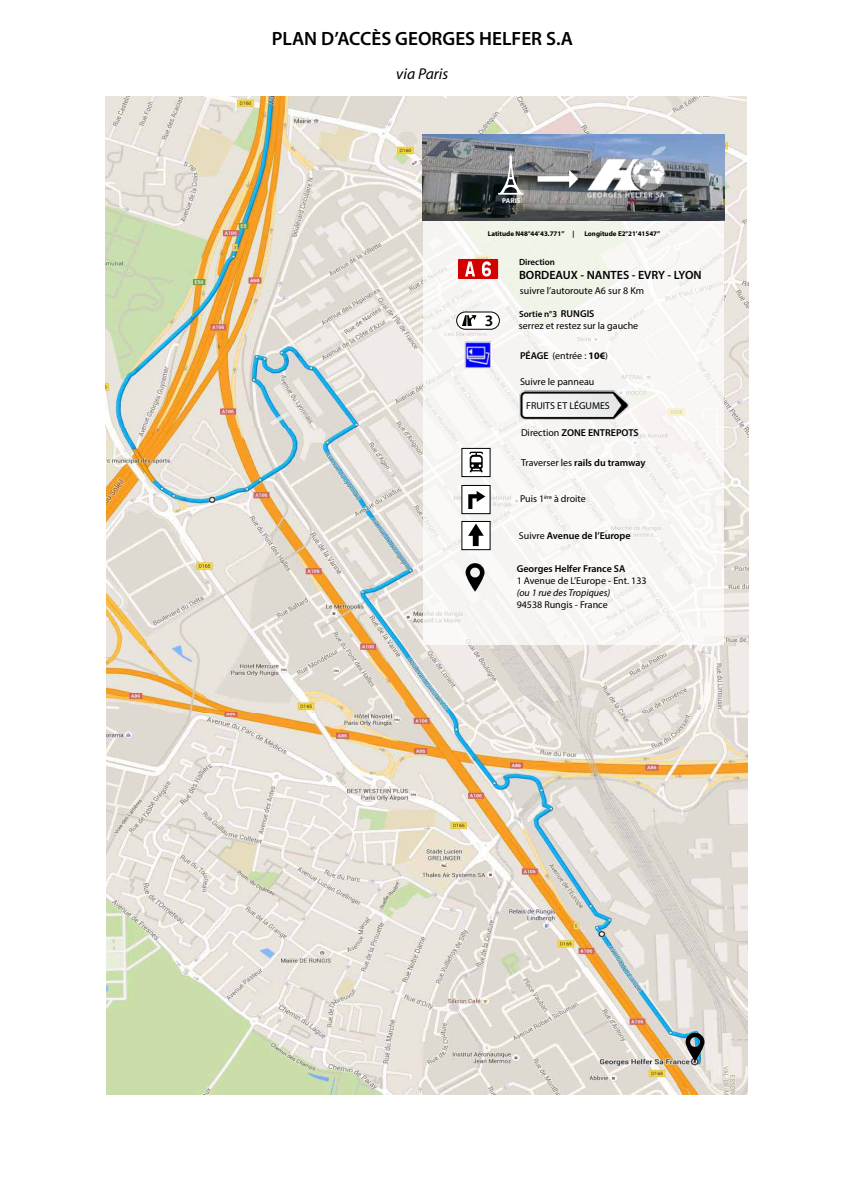
<style>
.page{position:relative;width:842px;height:1191px;background:#fff}
.page>*{position:absolute;margin:0;border:0;box-sizing:border-box;transform-origin:0 0}
.t1{font:600 19.2px "Myriad Pro";color:#000}
.t2{font:600 16px "Myriad Pro";color:#000}
.t3{font:italic 15.7px "Myriad Pro";color:#000}
.t4{font:600 12px "Myriad Pro";color:#000}
.t5{font:10px "Myriad Pro";color:#000}
.t6{font:600 10px "Myriad Pro";color:#000}
.t7{font:italic 10px "Myriad Pro";color:#000}
.t8{font:600 9px "Myriad Pro";color:#000}
.t9{font:700 7px "Myriad Pro";color:#000}
.t10{font:700 7px "Myriad Pro";color:#fff}
.s1{font-size:10px}
.s2{font-weight:600}
.s3{font-weight:700}
.s4{font-weight:400}
</style>
<div class="page">
<img style="left:106px;top:663px;width:642px;height:432px">
<img style="left:107px;top:282px;width:641px;height:430px">
<img style="left:105px;top:96px;width:641px;height:331px">
<svg style="left:686px;top:1033px;width:19px;height:28px"></svg>
<div style="left:424px;top:135px;width:300px;height:510px;background:linear-gradient(to right,#f5f5f1,#f7f6f4)"></div>
<div style="left:458px;top:259px;width:40px;height:20px;background:#d40000"></div>
<svg style="left:465px;top:262px;width:10px;height:15px"></svg>
<svg style="left:482px;top:261px;width:9px;height:16px"></svg>
<div style="left:461px;top:448px;width:30px;height:29px;background:#fff;border:1px solid #000"></div>
<div style="left:461px;top:485px;width:30px;height:29px;background:#fff;border:1px solid #000"></div>
<svg style="left:468px;top:491px;width:17px;height:18px"></svg>
<div style="left:461px;top:521px;width:30px;height:29px;background:#fff;border:1px solid #000"></div>
<svg style="left:468px;top:524px;width:16px;height:22px"></svg>
<div style="left:457px;top:312px;width:42px;height:17px;background:#fff;border-radius:9px"></div>
<div style="left:456px;top:312px;width:44px;height:18px;border:1px solid #000;border-radius:9px"></div>
<svg style="left:462px;top:315px;width:14px;height:11px"></svg>
<img style="left:519px;top:391px;width:110px;height:29px">
<svg style="left:470px;top:452px;width:13px;height:20px"></svg>
<svg style="left:466px;top:563px;width:19px;height:29px"></svg>
<img style="left:465px;top:342px;width:26px;height:27px">
<img style="left:423px;top:135px;width:301px;height:86px">
<svg style="left:498px;top:153px;width:25px;height:42px"></svg>
<svg style="left:538px;top:170px;width:40px;height:18px"></svg>
<img style="left:582px;top:143px;width:89px;height:64px">
<h1 class="t1" style="left:272px;top:26px;width:303px">PLAN D’ACCÈS GEORGES HELFER S.A</h1>
<h3 class="t3" style="left:396px;top:64px;width:54px">via Paris</h3>
<p class="t10" style="left:502px;top:196px;width:20px">PARIS</p>
<p class="t9" style="left:488px;top:229px;width:88px">Latitude N48°44’43.771’’ |</p>
<p class="t9" style="left:584px;top:229px;width:77px">Longitude E2°21’41547’’</p>
<h2 class="t2" style="left:485px;top:310px;width:10px">3</h2>
<p class="t8" style="left:519px;top:256px;width:38px">Direction</p>
<p class="t4" style="left:519px;top:268px;width:184px">BORDEAUX - NANTES - EVRY - LYON</p>
<p class="t8" style="left:519px;top:308px;width:77px">Sortie n°3 <span class="s1">RUNGIS</span></p>
<p class="t5" style="left:519px;top:319px;width:121px">serrez et restez sur la gauche</p>
<p class="t5" style="left:520px;top:285px;width:126px">suivre l’autoroute A6 sur 8 Km</p>
<p class="t5" style="left:520px;top:349px;width:90px"><span class="s2">PÉAGE</span> (entrée : <span class="s3">10€</span>)</p>
<p class="t5" style="left:520px;top:376px;width:76px">Suivre le panneau</p>
<p class="t5" style="left:526px;top:400px;width:85px">FRUITS ET LÉGUMES</p>
<p class="t6" style="left:521px;top:426px;width:119px"><span class="s4">Direction</span> ZONE ENTREPOTS</p>
<p class="t6" style="left:521px;top:457px;width:126px"><span class="s4">Traverser les</span> rails du tramway</p>
<p class="t5" style="left:520px;top:492px;width:67px">Puis 1<sup>ère</sup> à droite</p>
<p class="t6" style="left:519px;top:529px;width:113px"><span class="s4">Suivre</span> Avenue de l’Europe</p>
<p class="t6" style="left:517px;top:562px;width:110px">Georges Helfer France SA</p>
<p class="t5" style="left:517px;top:574px;width:131px">1 Avenue de L’Europe - Ent. 133</p>
<p class="t7" style="left:517px;top:586px;width:95px">(ou 1 rue des Tropiques)</p>
<p class="t5" style="left:517px;top:598px;width:93px">94538 Rungis - France</p>
</div>
